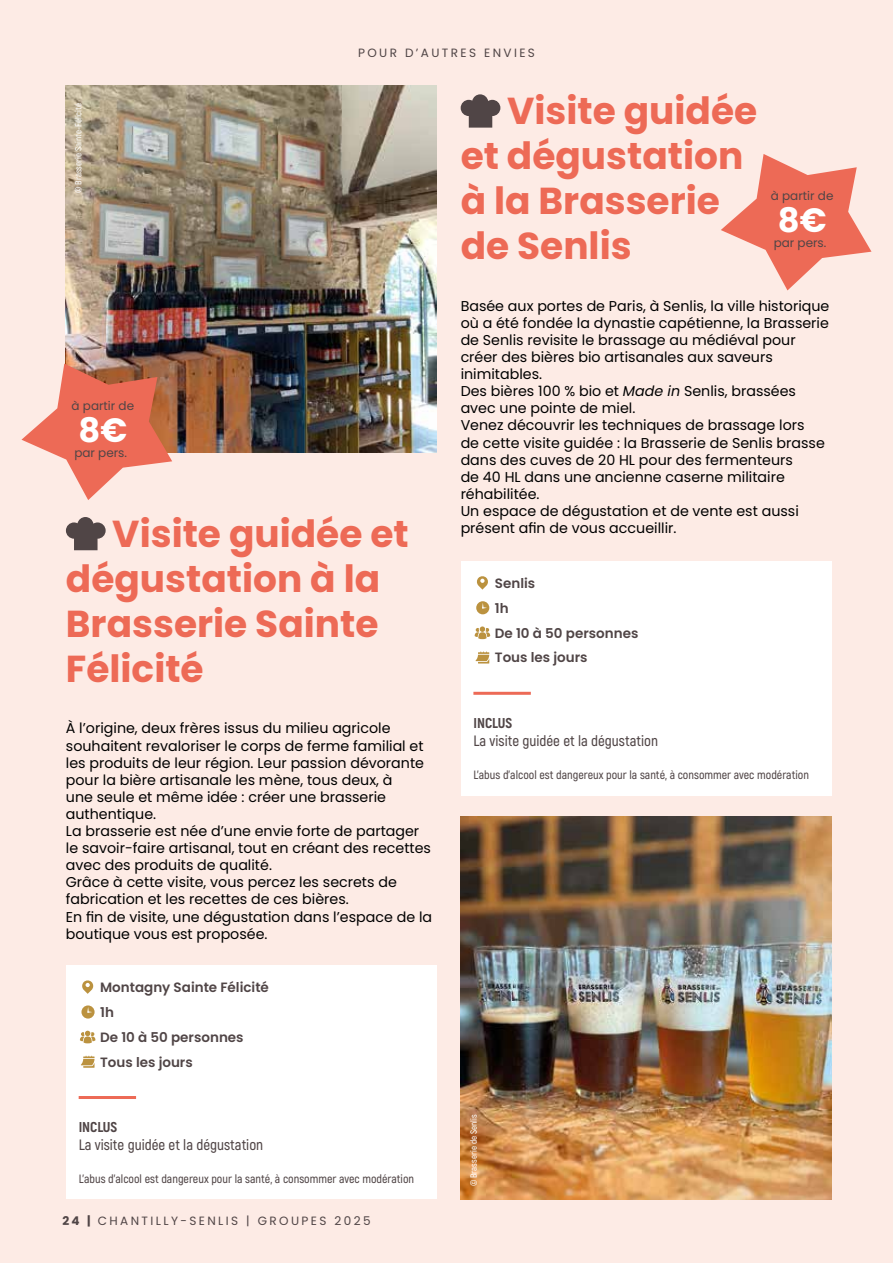
<style>
.page{position:relative;width:893px;height:1263px;background:#fdebe5}
.page>*{position:absolute;margin:0;border:0;box-sizing:border-box;transform-origin:0 0}
.t1{font:700 37.5px/45px "Poppins";color:#ed6a56}
.t2{font:700 33.75px "Poppins";color:#fff}
.t3{font:600 15px "Akrobat";color:#504546}
.t4{font:14.25px/17.1px "Poppins";color:#000}
.t5{font:800 14.25px "Akrobat";color:#504546}
.t6{font:600 13.5px/24.8px "Poppins";color:#504546}
.t7{font:600 12px "Akrobat";color:#504546}
.t8{font:12px "Poppins";letter-spacing:.2em;color:#504546}
.t9{font:12px "Poppins";color:#504546}
.t10{font:600 9px "Akrobat";color:#fff}
.s1{font-weight:700}
.s2{font-style:italic}
</style>
<div class="page">
<svg style="left:66px;top:517px;width:40px;height:33px"></svg>
<svg style="left:461px;top:94px;width:39px;height:34px"></svg>
<img style="left:66px;top:85px;width:371px;height:368px">
<div style="left:66px;top:965px;width:371px;height:234px;background:#fff"></div>
<svg style="left:82px;top:980px;width:12px;height:14px"></svg>
<svg style="left:81px;top:1005px;width:14px;height:13px"></svg>
<svg style="left:80px;top:1031px;width:15px;height:12px"></svg>
<svg style="left:81px;top:1056px;width:14px;height:12px"></svg>
<hr style="left:79px;top:1096px;width:57px;height:3px;background:#ed6a56">
<div style="left:461px;top:561px;width:370px;height:235px;background:#fff"></div>
<svg style="left:477px;top:576px;width:11px;height:14px"></svg>
<svg style="left:476px;top:601px;width:13px;height:13px"></svg>
<svg style="left:475px;top:626px;width:15px;height:13px"></svg>
<svg style="left:476px;top:651px;width:13px;height:12px"></svg>
<hr style="left:473px;top:692px;width:58px;height:3px;background:#ed6a56">
<svg style="left:21px;top:364px;width:151px;height:136px"></svg>
<svg style="left:721px;top:154px;width:150px;height:136px"></svg>
<img style="left:461px;top:817px;width:370px;height:382px">
<p class="t8" style="left:358px;top:46px;width:178px">POUR D’AUTRES ENVIES</p>
<p class="t10" style="left:73px;top:193px;width:92px;rotate:-90deg">© Brasserie Sainte-Félicité</p>
<p class="t9" style="left:72px;top:399px;width:64px">à partir de</p>
<p class="t8" style="left:74px;top:446px;width:54px">par pers.</p>
<h2 class="t2" style="left:79px;top:410px;width:50px">8€</h2>
<h1 class="t1" style="left:66px;top:512px;width:344px;text-indent:46px">Visite guidée et dégustation à la<br>Brasserie Sainte<br>Félicité</h1>
<p class="t4" style="left:66px;top:720px;width:368px">À l’origine, deux frères issus du milieu agricole souhaitent revaloriser le corps de ferme familial et les produits de leur région. Leur passion dévorante pour la bière artisanale les mène, tous deux, à<br>une seule et même idée : créer une brasserie authentique.<br>La brasserie est née d’une envie forte de partager le savoir-faire artisanal, tout en créant des recettes avec des produits de qualité.<br>Grâce à cette visite, vous percez les secrets de fabrication et les recettes de ces bières.<br>En fin de visite, une dégustation dans l’espace de la boutique vous est proposée.</p>
<p class="t6" style="left:100px;top:975px;width:170px">Montagny Sainte Félicité<br>1h<br>De 10 à 50 personnes<br>Tous les jours</p>
<p class="t5" style="left:79px;top:1118px;width:40px">INCLUS</p>
<p class="t3" style="left:79px;top:1136px;width:186px">La visite guidée et la dégustation</p>
<p class="t7" style="left:79px;top:1171px;width:337px">L’abus d’alcool est dangereux pour la santé, à consommer avec modération</p>
<p class="t8" style="left:62px;top:1214px;width:310px"><span class="s1">24 |</span> CHANTILLY-SENLIS | GROUPES 2025</p>
<h1 class="t1" style="left:461px;top:89px;width:298px;text-indent:46px">Visite guidée et dégustation à la Brasserie de Senlis</h1>
<p class="t4" style="left:461px;top:297px;width:370px">Basée aux portes de Paris, à Senlis, la ville historique où a été fondée la dynastie capétienne, la Brasserie de Senlis revisite le brassage au médiéval pour créer des bières bio artisanales aux saveurs inimitables.<br>Des bières 100 % bio et <span class="s2">Made in</span> Senlis, brassées avec une pointe de miel.<br>Venez découvrir les techniques de brassage lors<br>de cette visite guidée : la Brasserie de Senlis brasse dans des cuves de 20 HL pour des fermenteurs<br>de 40 HL dans une ancienne caserne militaire réhabilitée.<br>Un espace de dégustation et de vente est aussi présent afin de vous accueillir.</p>
<p class="t9" style="left:771px;top:189px;width:64px">à partir de</p>
<p class="t8" style="left:774px;top:236px;width:54px">par pers.</p>
<h2 class="t2" style="left:778px;top:201px;width:50px">8€</h2>
<p class="t6" style="left:495px;top:571px;width:145px">Senlis<br>1h<br>De 10 à 50 personnes<br>Tous les jours</p>
<p class="t5" style="left:473px;top:714px;width:40px">INCLUS</p>
<p class="t3" style="left:473px;top:732px;width:186px">La visite guidée et la dégustation</p>
<p class="t7" style="left:473px;top:767px;width:337px">L’abus d’alcool est dangereux pour la santé, à consommer avec modération</p>
<p class="t10" style="left:468px;top:1186px;width:74px;rotate:-90deg">© Brasserie de Senlis</p>
</div>
